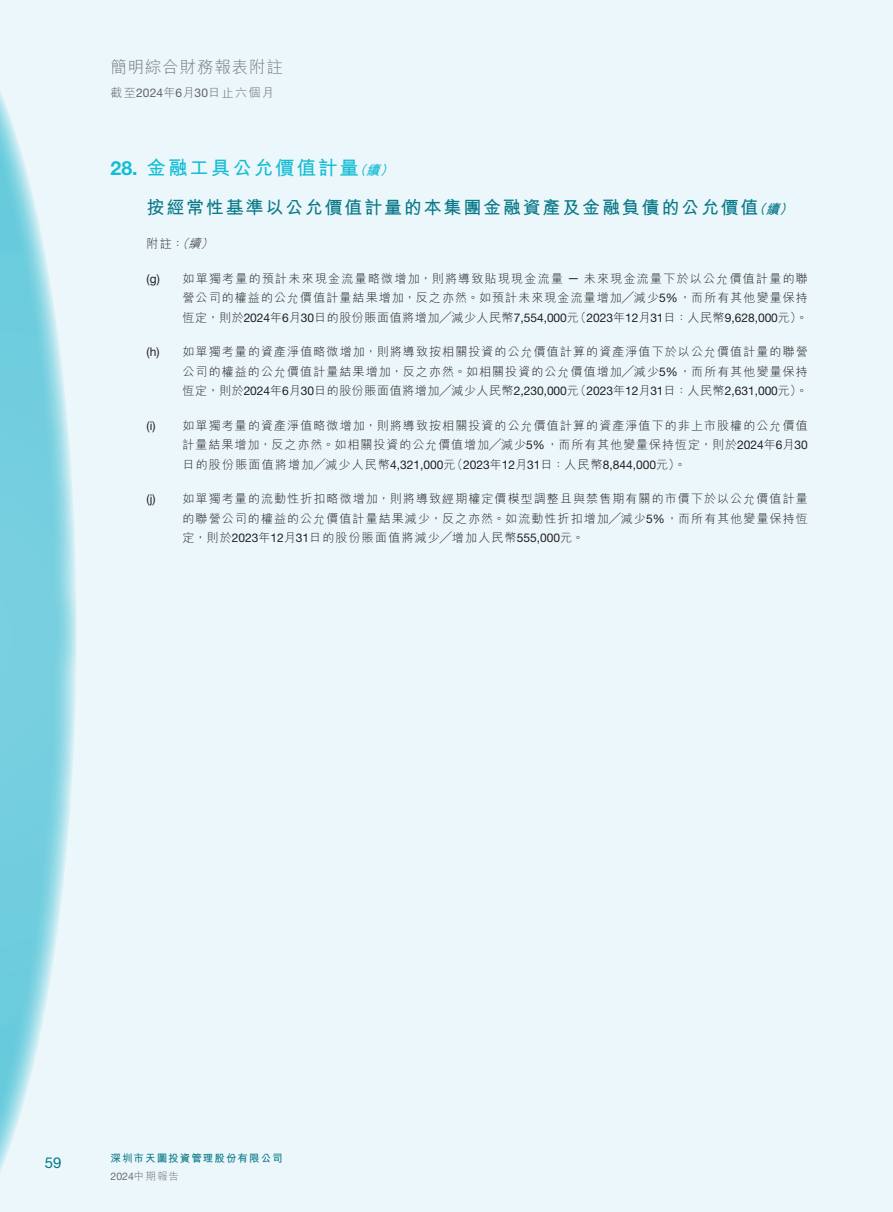
<style>
.page{position:relative;width:893px;height:1212px;background:#ebf7fa}
.page>*{position:absolute;margin:0;border:0;box-sizing:border-box;transform-origin:0 0}
._03_H1{font:700 19.5px "M Hei HK";letter-spacing:.1em;color:#14bdd4}
._03_H1-2{font:700 19.5px "Helvetica Neue LT Std";color:#14bdd4}
._04___H2{font:700 18px "M Hei HK";letter-spacing:.1em;color:#097888}
.t1{font:300 16.5px "M Hei HK";letter-spacing:.05em;color:#76787b}
.t2{font:15px "Helvetica Neue LT Std";color:#097888}
._03_H1-3{font:italic 700 13.5px "M Hei HK";color:#14bdd4}
._04___H2-2{font:italic 700 13.5px "M Hei HK";color:#097888}
._02_Note_Text{font:300 12px/19.5px "M Hei HK";letter-spacing:.09em;color:#231f20;text-align:right}
._02_Note_Text-2{font:300 12px "M Hei HK";letter-spacing:.05em;color:#231f20}
.t3{font:300 12px "M Hei HK";letter-spacing:.115em;color:#636366}
._02_Note_Text-3{font:12px "Helvetica Neue LT Std";color:#231f20}
._02_Note_Text-4{font:italic 300 12px "M Hei HK";color:#231f20}
.t4{font:700 10.5px "M Hei HK";letter-spacing:.1em;color:#097888}
.t5{font:10.5px "Helvetica Neue LT Std";color:#6c6d70}
.s1{font-family:"Helvetica Neue LT Std";font-weight:400}
.s2{font-style:italic}
.s3{font-family:"M Hei HK";font-weight:300}
</style>
<div class="page">
<svg style="left:0;top:91px;width:76px;height:1081px"></svg>
<h3 class="t1" style="left:111px;top:55px;width:174px">簡明綜合財務報表附註</h3>
<p class="t3" style="left:111px;top:84px;width:165px">截至<span class="s1">2024</span>年月<span class="s1">6 30</span>日止六個月</p>
<p class="_03_H1-2" style="left:111px;top:156px;width:29px">28.</p>
<p class="_03_H1" style="left:147px;top:153px;width:214px">金融工具公允價值計量</p>
<p class="_03_H1-3" style="left:353px;top:160px;width:20px">（</p>
<p class="_03_H1-3" style="left:380px;top:160px;width:20px">(</p>
<p class="_03_H1-3" style="left:366px;top:160px;width:20px">續</p>
<p class="_04___H2" style="left:147px;top:194px;width:614px">按經常性基準以公允價值計量的本集團金融資產及金融負債的公允價值</p>
<p class="_02_Note_Text-4" style="left:201px;top:235px;width:18px">(</p>
<p class="_04___H2-2" style="left:752px;top:199px;width:20px">（</p>
<p class="_04___H2-2" style="left:779px;top:199px;width:20px">(</p>
<p class="_04___H2-2" style="left:766px;top:199px;width:20px">續</p>
<p class="_02_Note_Text-4" style="left:189px;top:235px;width:18px">續</p>
<p class="_02_Note_Text" style="left:147px;top:234px;width:48px">附註<span class="s2">（</span>：</p>
<p class="_02_Note_Text" style="left:183px;top:268px;width:627px">如單獨考量的預計未來現金流量略微增加，則將導致貼現現金流量 <span class="s1">—</span> 未來現金流量下於以公允價值計量的聯</p>
<p class="_02_Note_Text-3" style="left:147px;top:271px;width:15px">g( )</p>
<p class="_02_Note_Text-3" style="left:147px;top:345px;width:15px">h( )</p>
<p class="_02_Note_Text-3" style="left:147px;top:418px;width:11px">) i(</p>
<p class="_02_Note_Text-3" style="left:147px;top:492px;width:11px">) j(</p>
<p class="_02_Note_Text" style="left:183px;top:288px;width:627px">營公司的權益的公允價值計量結果增加，反之亦然。如預計未來現金流量增加╱減少<span class="s1">5%</span>，而所有其他變量保持（<span class="s1">2023</span>年<span class="s1">12</span>月<span class="s1">31</span>日：人民幣<span class="s1">9,628,000</span>元。(</p>
<p class="_02_Note_Text-2" style="left:183px;top:309px;width:398px">恆定，則於<span class="s1">2024</span>年月<span class="s1">6 30</span>日的股份賬面值將增加╱減少人民幣<span class="s1">7,554,000</span>元</p>
<p class="_02_Note_Text" style="left:183px;top:342px;width:627px">如單獨考量的資產淨值略微增加，則將導致按相關投資的公允價值計算的資產淨值下於以公允價值計量的聯營</p>
<p class="_02_Note_Text" style="left:183px;top:361px;width:627px">公司的權益的公允價值計量結果增加，反之亦然。如相關投資的公允價值增加╱減少<span class="s1">5%</span>，而所有其他變量保持（<span class="s1">2023</span>年<span class="s1">12</span>月<span class="s1">31</span>日：人民幣<span class="s1">2,631,000</span>元。(</p>
<p class="_02_Note_Text-2" style="left:183px;top:382px;width:398px">恆定，則於<span class="s1">2024</span>年月<span class="s1">6 30</span>日的股份賬面值將增加╱減少人民幣<span class="s1">2,230,000</span>元</p>
<p class="_02_Note_Text" style="left:183px;top:415px;width:627px">如單獨考量的資產淨值略微增加，則將導致按相關投資的公允價值計算的資產淨值下的非上市股權的公允價值</p>
<p class="_02_Note_Text" style="left:451px;top:435px;width:358px;text-align:left;text-indent:-268px">計量結果增加，反之亦然。如相關投資的公允價值增加╱減少<span class="s1">5%</span>，而所有其他變量保持恆定，則於<span class="s1">2024</span>年月<span class="s1">6 30</span>（<span class="s1">2023</span>年<span class="s1">12</span>月<span class="s1">31</span>日：人民幣<span class="s1">8,844,000</span>元。(</p>
<p class="_02_Note_Text" style="left:183px;top:454px;width:274px">日的股份賬面值將增加╱減少人民幣<span class="s1">4,321,000</span>元</p>
<p class="_02_Note_Text" style="left:183px;top:489px;width:627px">如單獨考量的流動性折扣略微增加，則將導致經期權定價模型調整且與禁售期有關的市價下於以公允價值計量</p>
<p class="_02_Note_Text" style="left:183px;top:508px;width:627px;text-align:left">的聯營公司的權益的公允價值計量結果減少，反之亦然。如流動性折扣增加╱減少<span class="s1">5%</span>，而所有其他變量保持恆定，則於<span class="s1">2023</span>年<span class="s1">12</span>月<span class="s1">31</span>日的股份賬面值將減少╱增加人民幣<span class="s1">555,000</span>元。</p>
<p class="t2" style="left:45px;top:1154px;width:18px">59</p>
<p class="t4" style="left:111px;top:1150px;width:174px">深圳市天圖投資管理股份有限公司</p>
<p class="t5" style="left:111px;top:1170px;width:70px">2024<span class="s3">中期報告</span></p>
</div>
